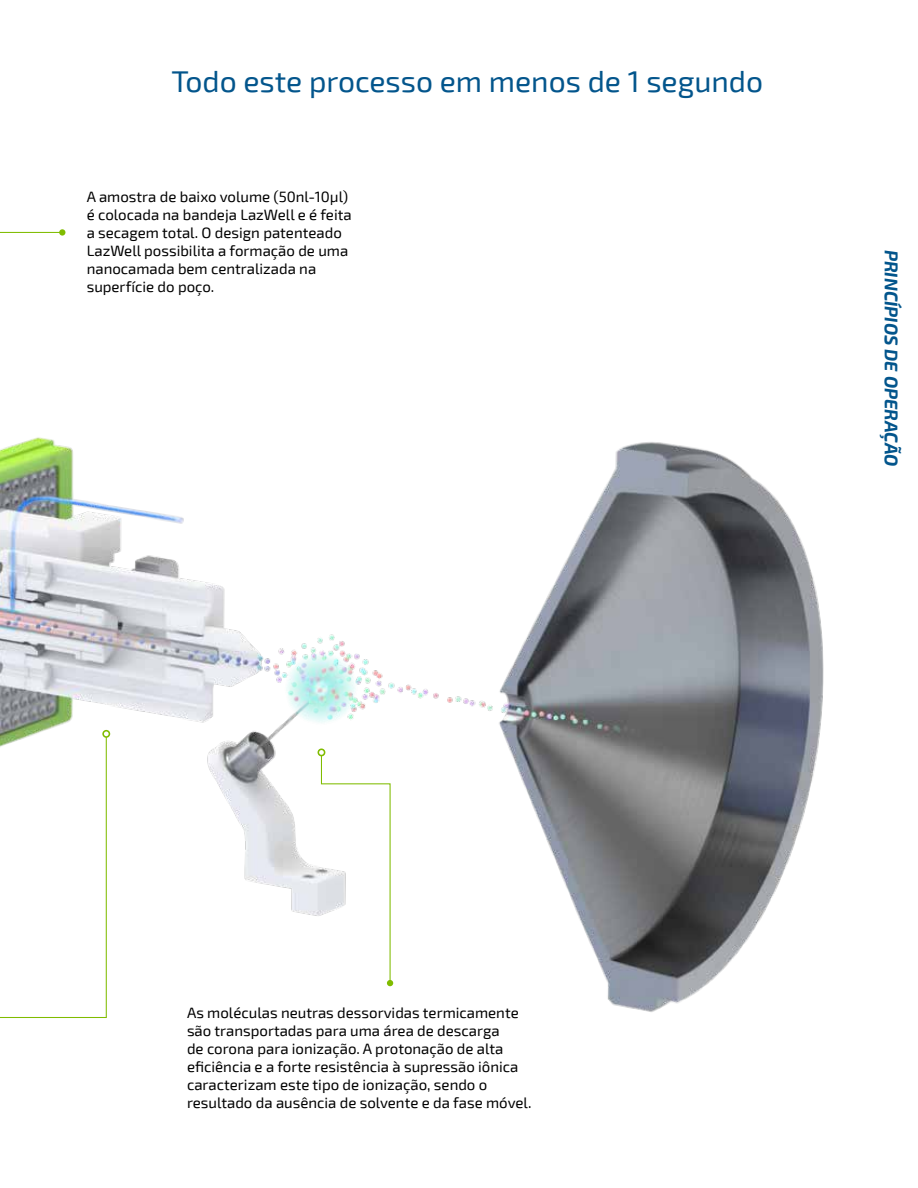
<style>
.page{position:relative;width:918px;height:1188px;background:#fff}
.page>*{position:absolute;margin:0;border:0;box-sizing:border-box;transform-origin:0 0}
.t1{font:30px "Exo 2";color:#03558c}
.t2{font:italic 700 18px "Exo 2";color:#03558c}
.t3{font:15px/18px "Exo 2";color:#000}
</style>
<div class="page">
<img style="left:0;top:442px;width:824px;height:570px">
<div style="left:318px;top:748px;width:7px;height:8px;border:2px solid #80bc00;border-radius:50%"></div>
<svg style="left:320px;top:755px;width:73px;height:231px"></svg>
<svg style="left:0;top:736px;width:107px;height:282px"></svg>
<div style="left:102px;top:730px;width:8px;height:8px;border:2px solid #80bc00;border-radius:50%"></div>
<svg style="left:0;top:231px;width:63px;height:213px"></svg>
<div style="left:59px;top:229px;width:6px;height:7px;background:#80bc00;border-radius:50%"></div>
<h1 class="t1" style="left:171px;top:64px;width:593px">Todo este processo em menos de 1 segundo</h1>
<p class="t3" style="left:87px;top:188px;width:266px">A amostra de baixo volume (50nl-10μl) é colocada na bandeja LazWell e é feita a secagem total. O design patenteado LazWell possibilita a formação de uma nanocamada bem centralizada na superfície do poço.</p>
<p class="t2" style="left:902px;top:250px;width:218px;rotate:90deg">PRINCÍPIOS DE OPERAÇÃO</p>
<p class="t3" style="left:187px;top:1004px;width:346px">As moléculas neutras dessorvidas termicamente são transportadas para uma área de descarga<br>de corona para ionização. A protonação de alta eficiência e a forte resistência à supressão iônica caracterizam este tipo de ionização, sendo o resultado da ausência de solvente e da fase móvel.</p>
</div>
